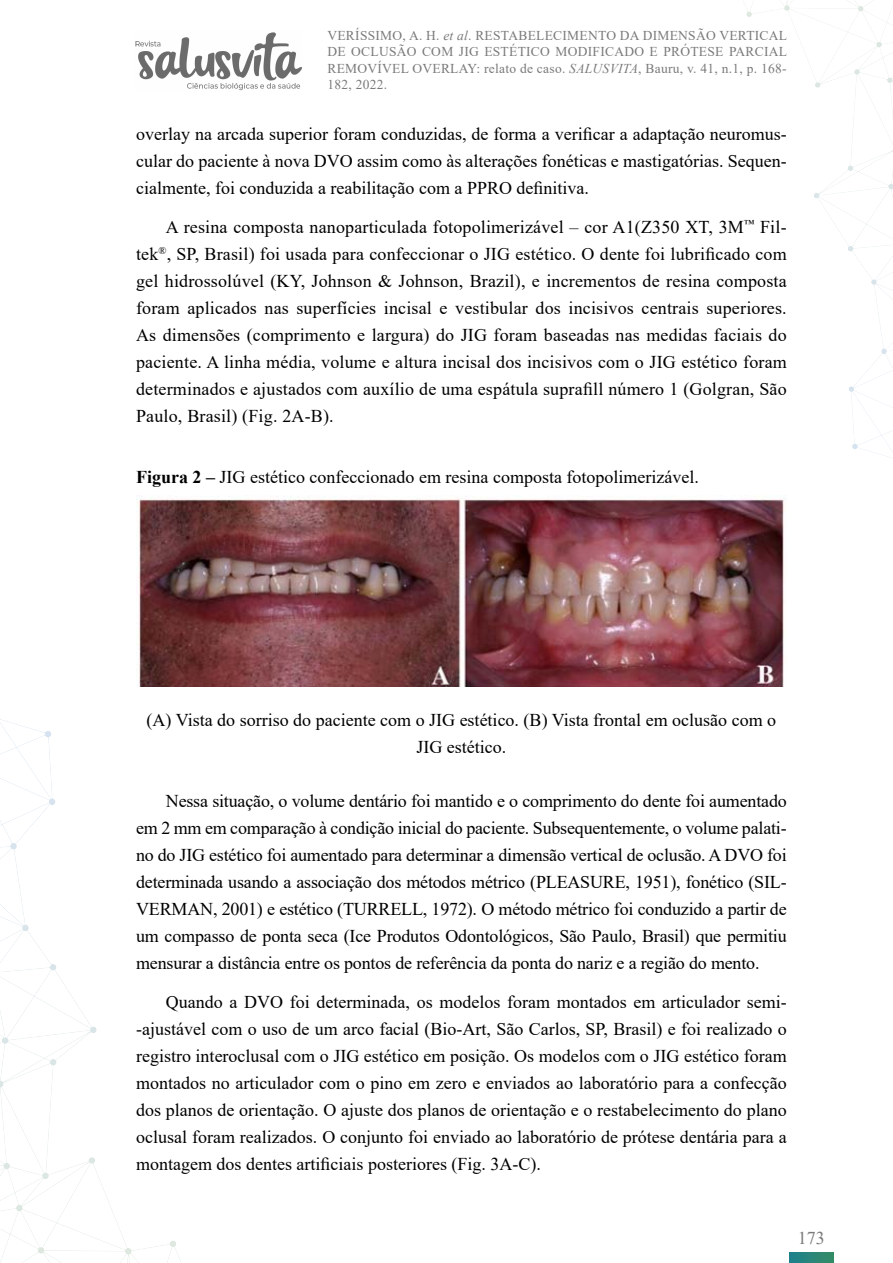
<style>
.page{position:relative;width:893px;height:1263px;background:#fff}
.page>*{position:absolute;margin:0;border:0;box-sizing:border-box;transform-origin:0 0}
.t1{font:18px/27px "Times New Roman";color:#000;text-align:justify}
.t2{font:18px "Times New Roman";color:#7a7a7a}
.t3{font:13.5px/16.5px "Times New Roman";letter-spacing:.02em;color:#7a7a7a;text-align:justify}
.s1{font-style:italic}
.s2{font-weight:700}
</style>
<div class="page">
<img style="left:0;top:719px;width:182px;height:544px">
<img style="left:743px;top:0;width:150px;height:458px">
<img style="left:789px;top:1253px;width:44px;height:10px">
<img style="left:135px;top:32px;width:167px;height:59px">
<img style="left:136px;top:495px;width:649px;height:191px">
<p class="t3" style="left:327px;top:26px;width:461px">VERÍSSIMO, A. H. <span class="s1">et al</span>. RESTABELECIMENTO DA DIMENSÃO VERTICAL DE OCLUSÃO COM JIG ESTÉTICO MODIFICADO E PRÓTESE PARCIAL REMOVÍVEL OVERLAY: relato de caso. <span class="s1">SALUSVITA</span>, Bauru, v. 41, n.1, p. 168- 182, 2022.</p>
<p class="t1" style="left:136px;top:120px;width:652px">overlay na arcada superior foram conduzidas, de forma a verificar a adaptação neuromus&shy;cular do paciente à nova DVO assim como às alterações fonéticas e mastigatórias. Sequen&shy;cialmente, foi conduzida a reabilitação com a PPRO definitiva.</p>
<p class="t1" style="left:136px;top:213px;width:652px;text-indent:30px">A resina composta nanoparticulada fotopolimerizável – cor A1(Z350 XT, 3M<sup>™</sup> Fil&shy;tek<sup>®</sup>, SP, Brasil) foi usada para confeccionar o JIG estético. O dente foi lubrificado com gel hidrossolúvel (KY, Johnson &amp; Johnson, Brazil), e incrementos de resina composta foram aplicados nas superfícies incisal e vestibular dos incisivos centrais superiores.<br>As dimensões (comprimento e largura) do JIG foram baseadas nas medidas faciais do paciente. A linha média, volume e altura incisal dos incisivos com o JIG estético foram determinados e ajustados com auxílio de uma espátula suprafill número 1 (Golgran, São Paulo, Brasil) (Fig. 2A-B).</p>
<p class="t1" style="left:136px;top:463px;width:564px"><span class="s2">Figura 2 –</span> JIG estético confeccionado em resina composta fotopolimerizável.</p>
<p class="t1" style="left:147px;top:706px;width:631px;text-align:center">(A) Vista do sorriso do paciente com o JIG estético. (B) Vista frontal em oclusão com o<br>JIG estético.</p>
<p class="t1" style="left:136px;top:787px;width:652px;text-indent:30px">Nessa situação, o volume dentário foi mantido e o comprimento do dente foi aumentado em 2 mm em comparação à condição inicial do paciente. Subsequentemente, o volume palati&shy;no do JIG estético foi aumentado para determinar a dimensão vertical de oclusão. A DVO foi determinada usando a associação dos métodos métrico (PLEASURE, 1951), fonético (SIL-VERMAN, 2001) e estético (TURRELL, 1972). O método métrico foi conduzido a partir de um compasso de ponta seca (Ice Produtos Odontológicos, São Paulo, Brasil) que permitiu mensurar a distância entre os pontos de referência da ponta do nariz e a região do mento.</p>
<p class="t1" style="left:136px;top:988px;width:652px;text-indent:30px">Quando a DVO foi determinada, os modelos foram montados em articulador semi--ajustável com o uso de um arco facial (Bio-Art, São Carlos, SP, Brasil) e foi realizado o registro interoclusal com o JIG estético em posição. Os modelos com o JIG estético foram montados no articulador com o pino em zero e enviados ao laboratório para a confecção dos planos de orientação. O ajuste dos planos de orientação e o restabelecimento do plano oclusal foram realizados. O conjunto foi enviado ao laboratório de prótese dentária para a montagem dos dentes artificiais posteriores (Fig. 3A-C).</p>
<p class="t2" style="left:798px;top:1226px;width:28px">173</p>
</div>
